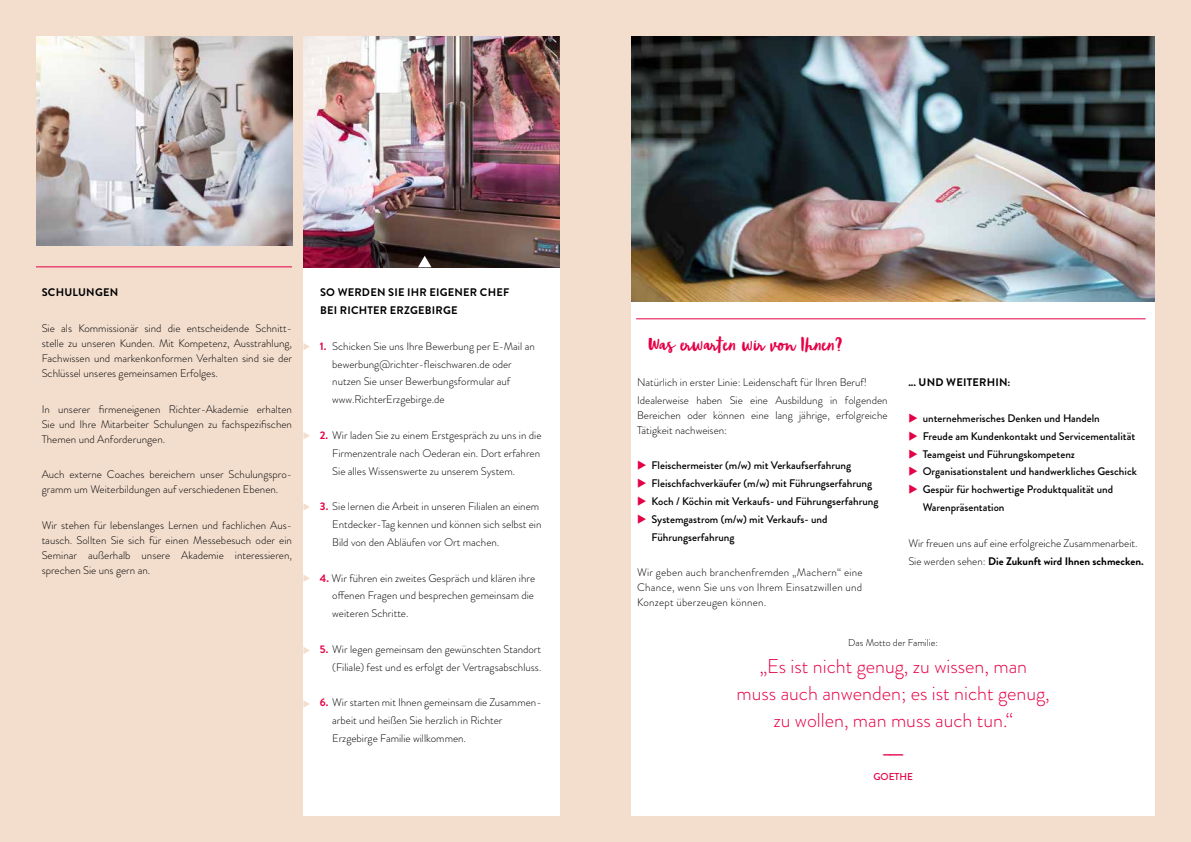
<style>
.page{position:relative;width:1191px;height:842px;background:#f3dece}
.page>*{position:absolute;margin:0;border:0;box-sizing:border-box;transform-origin:0 0}
.t1{font:300 20px/26.8px "Brandon Grotesque";color:#e50046;text-align:center}
.t2{font:500 20px "Brandon Grotesque";color:#e50046}
.t3{font:15px "Blog Script";color:#e50046}
.t4{font:300 11px/17.8px "Brandon Grotesque";color:#000}
.t5{font:500 11px/17.8px "Brandon Grotesque";color:#000}
.t6{font:700 11px/17.8px "Brandon Grotesque";letter-spacing:.02em;color:#000}
.t7{font:300 10px "Brandon Grotesque";color:#000}
.t8{font:500 10px "Brandon Grotesque";color:#e50046}
.s1{font-weight:700;color:#e50046}
.s2{color:#e50046}
.s3{font-weight:700}
</style>
<div class="page">
<div style="left:631px;top:36px;width:524px;height:780px;background:#fff"></div>
<div style="left:303px;top:36px;width:256px;height:780px;background:#fff"></div>
<img style="left:36px;top:36px;width:256px;height:209px">
<img style="left:631px;top:36px;width:524px;height:265px">
<img style="left:303px;top:36px;width:256px;height:231px">
<hr style="left:636px;top:318px;width:509px;height:1px;background:#e50046">
<hr style="left:36px;top:266px;width:256px;height:1px;background:#e50046">
<svg style="left:303px;top:343px;width:7px;height:7px"></svg>
<svg style="left:303px;top:432px;width:7px;height:7px"></svg>
<svg style="left:303px;top:503px;width:7px;height:8px"></svg>
<svg style="left:303px;top:575px;width:7px;height:7px"></svg>
<svg style="left:303px;top:647px;width:7px;height:7px"></svg>
<svg style="left:303px;top:700px;width:7px;height:8px"></svg>
<svg style="left:418px;top:256px;width:13px;height:11px"></svg>
<p class="t6" style="left:42px;top:284px;width:78px">SCHULUNGEN</p>
<p class="t4" style="left:42px;top:321px;width:252px;line-height:15px;text-align:justify">Sie als Kommissionär sind die entscheidende Schnitt&shy;stelle zu unseren Kunden. Mit Kompetenz, Ausstrahlung, Fachwissen und markenkonformen Verhalten sind sie der Schlüssel unseres gemeinsamen Erfolges.</p>
<p class="t4" style="left:42px;top:401px;width:252px;line-height:15px;text-align:justify">In unserer firmeneigenen Richter-Akademie erhalten Sie und Ihre Mitarbeiter Schulungen zu fachspezifischen Themen und Anforderungen.</p>
<p class="t4" style="left:42px;top:467px;width:252px;line-height:15px">Auch externe Coaches bereichern unser Schulungspro&shy;gramm um Weiterbildungen auf verschiedenen Ebenen.</p>
<p class="t4" style="left:42px;top:518px;width:252px;line-height:15px;text-align:justify">Wir stehen für lebenslanges Lernen und fachlichen Aus&shy;tausch. Sollten Sie sich für einen Messebesuch oder ein Seminar außerhalb unsere Akademie interessieren, sprechen Sie uns gern an.</p>
<p class="t6" style="left:320px;top:284px;width:191px">SO WERDEN SIE IHR EIGENER CHEF<br>BEI RICHTER ERZGEBIRGE</p>
<p class="t4" style="left:332px;top:337px;width:204px;text-indent:-12px"><span class="s1">1.</span> Schicken Sie uns Ihre Bewerbung per E-Mail an bewerbung@richter-fleischwaren.de oder nutzen Sie unser Bewerbungsformular auf www.RichterErzgebirge.de</p>
<p class="t4" style="left:332px;top:426px;width:211px;text-indent:-12px"><span class="s1">2.</span> Wir laden Sie zu einem Erstgespräch zu uns in die<br>Firmenzentrale nach Oederan ein. Dort erfahren<br>Sie alles Wissenswerte zu unserem System.</p>
<p class="t4" style="left:332px;top:498px;width:211px;text-indent:-12px"><span class="s1">3.</span> Sie lernen die Arbeit in unseren Filialen an einem<br>Entdecker-Tag kennen und können sich selbst ein<br>Bild von den Abläufen vor Ort machen.</p>
<p class="t4" style="left:332px;top:569px;width:204px;text-align:justify;text-indent:-12px"><span class="s1">4.</span> Wir führen ein zweites Gespräch und klären ihre offenen Fragen und besprechen gemeinsam die weiteren Schritte.</p>
<p class="t4" style="left:320px;top:640px;width:223px;text-align:right"><span class="s1">5.</span> Wir legen gemeinsam den gewünschten Standort (Filiale) fest und es erfolgt der Vertragsabschluss.</p>
<p class="t4" style="left:332px;top:694px;width:211px;text-indent:-12px"><span class="s1">6.</span> Wir starten mit Ihnen gemeinsam die Zusammen&shy;arbeit und heißen Sie herzlich in Richter<br>Erzgebirge Familie willkommen.</p>
<h2 class="t3" style="left:647px;top:336px;width:195px">Was erwarten wir von Ihnen?</h2>
<p class="t4" style="left:637px;top:373px;width:252px">Natürlich in erster Linie: Leidenschaft für Ihren Beruf!<br>Idealerweise haben Sie eine Ausbildung in folgenden</p>
<p class="t4" style="left:637px;top:407px;width:252px;line-height:15px">Bereichen oder können eine lang jährige, erfolgreiche<br>Tätigkeit nachweisen:</p>
<p class="t5" style="left:637px;top:457px;width:215px"><span class="s2">◆</span> Fleischermeister (m/w) mit Verkaufserfahrung</p>
<p class="t5" style="left:637px;top:475px;width:237px"><span class="s2">◆</span> Fleischfachverkäufer (m/w) mit Führungserfahrung</p>
<p class="t5" style="left:637px;top:492px;width:243px"><span class="s2">◆</span> Koch / Köchin mit Verkaufs- und Führungserfahrung</p>
<p class="t5" style="left:651px;top:510px;width:177px;text-indent:-14px"><span class="s2">◆</span> Systemgastrom (m/w) mit Verkaufs- und<br>Führungserfahrung</p>
<p class="t4" style="left:637px;top:565px;width:227px;line-height:15px;text-align:justify">Wir geben auch branchenfremden „Machern“ eine Chance, wenn Sie uns von Ihrem Einsatzwillen und Konzept überzeugen können.</p>
<p class="t6" style="left:908px;top:374px;width:104px">... UND WEITERHIN:</p>
<p class="t5" style="left:908px;top:409px;width:193px"><span class="s2">◆</span> unternehmerisches Denken und Handeln</p>
<p class="t5" style="left:908px;top:427px;width:228px"><span class="s2">◆</span> Freude am Kundenkontakt und Servicementalität</p>
<p class="t5" style="left:908px;top:445px;width:168px"><span class="s2">◆</span> Teamgeist und Führungskompetenz</p>
<p class="t5" style="left:908px;top:463px;width:230px"><span class="s2">◆</span> Organisationstalent und handwerkliches Geschick</p>
<p class="t5" style="left:922px;top:481px;width:192px;text-indent:-14px"><span class="s2">◆</span> Gespür für hochwertige Produktqualität und<br>Warenpräsentation</p>
<p class="t4" style="left:908px;top:534px;width:237px">Wir freuen uns auf eine erfolgreiche Zusammenarbeit.<br>Sie werden sehen: <span class="s3">Die Zukunft wird Ihnen schmecken.</span></p>
<p class="t7" style="left:848px;top:636px;width:91px">Das Motto der Familie:</p>
<h1 class="t1" style="left:736px;top:653px;width:315px">„Es ist nicht genug, zu wissen, man<br>muss auch anwenden; es ist nicht genug, zu wollen, man muss auch tun.“</h1>
<h1 class="t2" style="left:882px;top:733px;width:23px">___</h1>
<p class="t8" style="left:873px;top:770px;width:41px">GOETHE</p>
</div>
